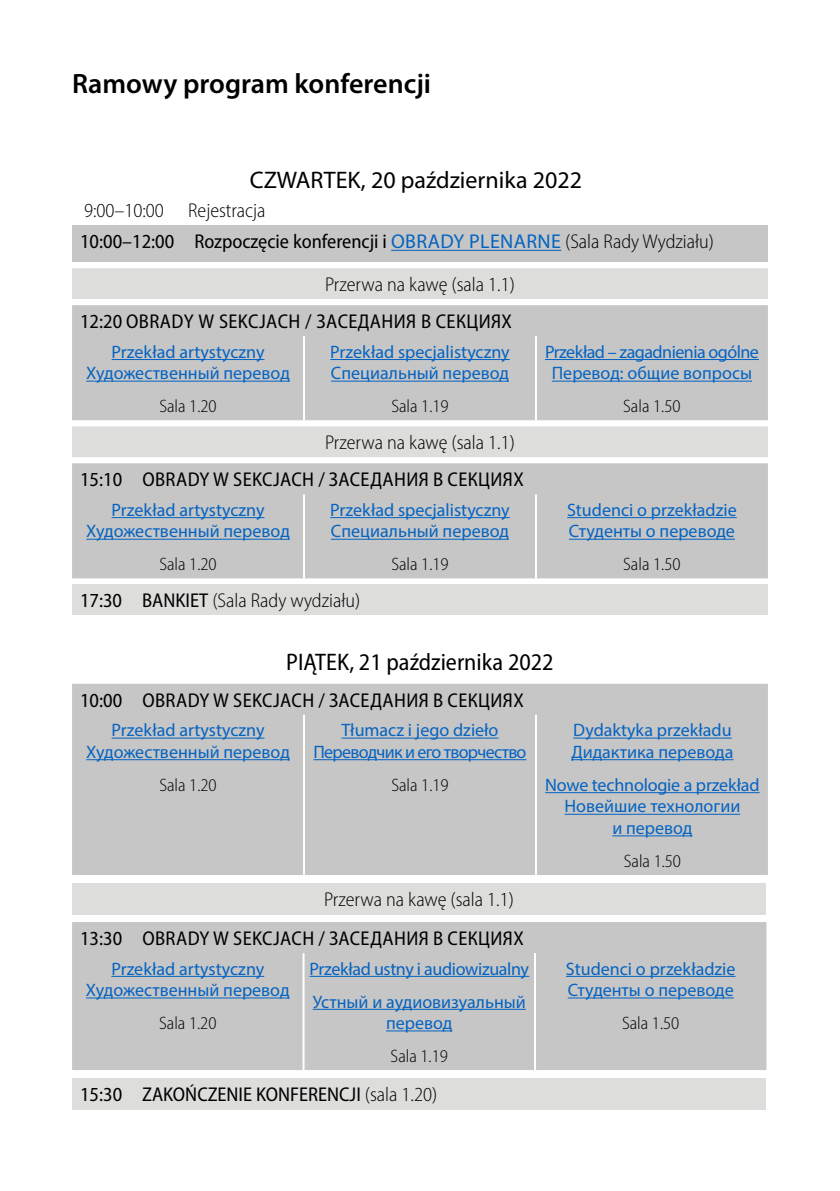
<style>
.page{position:relative;width:840px;height:1191px;background:#fff}
.page>*{position:absolute;margin:0;border:0;box-sizing:border-box;transform-origin:0 0}
.t1{font:600 28px "Myriad Pro";color:#000}
.t2{font:24px "Myriad Pro";color:#000}
.t3{font:semi-condensed 24px "Myriad Pro";color:#000}
.t4{font:300 semi-condensed 20px/31px "Myriad Pro";color:#000}
.t5{font:semi-condensed 20px "Myriad Pro";letter-spacing:.02em;color:#000}
.t6{font:semi-condensed 20px "Myriad Pro";color:#000}
.t7{font:18px/21.6px "Myriad Pro";color:#0563c1;text-align:center}
.t8{font:300 semi-condensed 18px "Myriad Pro";color:#000}
.t9{font:18px/33px "Myriad Pro";letter-spacing:-.02em;color:#0563c1}
.t10{font:18px/21.6px "Myriad Pro";letter-spacing:-.03em;color:#0563c1;text-align:center}
.t11{font:18px/21.6px "Myriad Pro";letter-spacing:-.04em;color:#0563c1;text-align:center}
.s1{font-weight:400}
.s2{font-weight:400;font-stretch:normal;color:#0563c1}
.s3{font-weight:300}
</style>
<div class="page">
<div style="left:72px;top:225px;width:695px;height:37px;background:#c6c6c6"></div>
<div style="left:72px;top:268px;width:695px;height:31px;background:#dddddc"></div>
<svg style="left:72px;top:305px;width:695px;height:273px;background:#cacbcb"></svg>
<div style="left:72px;top:584px;width:695px;height:31px;background:#dddddc"></div>
<hr style="left:303px;top:336px;width:2px;height:84px;background:#fff">
<hr style="left:534px;top:336px;width:2px;height:84px;background:#fff">
<hr style="left:303px;top:494px;width:2px;height:84px;background:#fff">
<hr style="left:534px;top:494px;width:2px;height:84px;background:#fff">
<hr style="left:391px;top:250px;width:170px;height:1px;background:#0563c1">
<hr style="left:111px;top:359px;width:153px;height:1px;background:#0563c1">
<hr style="left:86px;top:381px;width:204px;height:1px;background:#0563c1">
<hr style="left:330px;top:359px;width:179px;height:1px;background:#0563c1">
<hr style="left:331px;top:381px;width:177px;height:1px;background:#0563c1">
<hr style="left:544px;top:359px;width:214px;height:1px;background:#0563c1">
<hr style="left:551px;top:381px;width:200px;height:1px;background:#0563c1">
<hr style="left:111px;top:517px;width:153px;height:1px;background:#0563c1">
<hr style="left:86px;top:539px;width:204px;height:1px;background:#0563c1">
<hr style="left:330px;top:517px;width:179px;height:1px;background:#0563c1">
<hr style="left:331px;top:539px;width:177px;height:1px;background:#0563c1">
<hr style="left:567px;top:517px;width:169px;height:1px;background:#0563c1">
<hr style="left:568px;top:539px;width:166px;height:1px;background:#0563c1">
<div style="left:72px;top:684px;width:695px;height:191px;background:#c6c6c6"></div>
<hr style="left:303px;top:715px;width:2px;height:160px;background:#fff">
<hr style="left:534px;top:715px;width:2px;height:160px;background:#fff">
<hr style="left:111px;top:737px;width:153px;height:1px;background:#0563c1">
<hr style="left:86px;top:759px;width:204px;height:1px;background:#0563c1">
<hr style="left:341px;top:737px;width:157px;height:1px;background:#0563c1">
<hr style="left:313px;top:759px;width:213px;height:1px;background:#0563c1">
<hr style="left:573px;top:737px;width:158px;height:1px;background:#0563c1">
<hr style="left:571px;top:759px;width:162px;height:1px;background:#0563c1">
<hr style="left:545px;top:792px;width:214px;height:1px;background:#0563c1">
<hr style="left:564px;top:814px;width:175px;height:1px;background:#0563c1">
<hr style="left:612px;top:835px;width:80px;height:1px;background:#0563c1">
<div style="left:72px;top:883px;width:693px;height:31px;background:#dddddc"></div>
<div style="left:72px;top:922px;width:694px;height:148px;background:#c6c6c6"></div>
<hr style="left:302px;top:953px;width:2px;height:117px;background:#fff">
<hr style="left:533px;top:953px;width:2px;height:117px;background:#fff">
<hr style="left:111px;top:976px;width:153px;height:1px;background:#0563c1">
<hr style="left:86px;top:997px;width:203px;height:1px;background:#0563c1">
<hr style="left:309px;top:976px;width:220px;height:1px;background:#0563c1">
<hr style="left:312px;top:1008px;width:213px;height:1px;background:#0563c1">
<hr style="left:386px;top:1030px;width:66px;height:1px;background:#0563c1">
<hr style="left:565px;top:976px;width:170px;height:1px;background:#0563c1">
<hr style="left:567px;top:997px;width:166px;height:1px;background:#0563c1">
<div style="left:72px;top:1078px;width:693px;height:31px;background:#dddddc"></div>
<h1 class="t1" style="left:72px;top:66px;width:360px">Ramowy program konferencji</h1>
<h2 class="t2" style="left:249px;top:165px;width:334px">CZWARTEK, 20 października 2022</h2>
<p class="t4" style="left:80px;top:195px;width:635px">9:00–10:00 Rejestracja<br><span class="s1">10:00–12:00 Rozpoczęcie konferencji i</span> <span class="s2">OBRADY PLENARNE</span> (Sala Rady Wydziału)</p>
<p class="t4" style="left:325px;top:269px;width:191px">Przerwa na kawę (sala 1.1)</p>
<p class="t5" style="left:80px;top:309px;width:433px">12:20 OBRADY W SEKCJACH / ЗАСЕДАНИЯ В СЕКЦИЯХ</p>
<p class="t7" style="left:86px;top:340px;width:205px">Przekład artystyczny<br>Художественный перевод</p>
<p class="t8" style="left:159px;top:395px;width:59px">Sala 1.20</p>
<p class="t7" style="left:330px;top:340px;width:181px;text-align:left">Przekład specjalistyczny<br>Специальный перевод</p>
<p class="t8" style="left:391px;top:395px;width:59px">Sala 1.19</p>
<p class="t10" style="left:544px;top:340px;width:215px">Przekład – zagadnienia ogólne<br>Перевод: общие вопросы</p>
<p class="t8" style="left:623px;top:395px;width:59px">Sala 1.50</p>
<p class="t4" style="left:325px;top:427px;width:191px">Przerwa na kawę (sala 1.1)</p>
<p class="t5" style="left:80px;top:467px;width:445px">15:10 OBRADY W SEKCJACH / ЗАСЕДАНИЯ В СЕКЦИЯХ</p>
<p class="t7" style="left:86px;top:499px;width:205px">Przekład artystyczny<br>Художественный перевод</p>
<p class="t8" style="left:159px;top:553px;width:59px">Sala 1.20</p>
<p class="t7" style="left:330px;top:499px;width:181px;text-align:left">Przekład specjalistyczny<br>Специальный перевод</p>
<p class="t8" style="left:391px;top:553px;width:59px">Sala 1.19</p>
<p class="t4" style="left:80px;top:585px;width:282px"><span class="s1">17:30 BANKIET</span> (Sala Rady wydziału)</p>
<p class="t7" style="left:567px;top:499px;width:171px;text-align:left">Studenci o przekładzie<br>Студенты о переводе</p>
<p class="t8" style="left:623px;top:553px;width:59px">Sala 1.50</p>
<h2 class="t3" style="left:286px;top:647px;width:269px">PIĄTEK, 21 października 2022</h2>
<p class="t5" style="left:80px;top:688px;width:445px">10:00 OBRADY W SEKCJACH / ЗАСЕДАНИЯ В СЕКЦИЯХ</p>
<p class="t7" style="left:86px;top:719px;width:205px">Przekład artystyczny<br>Художественный перевод</p>
<p class="t8" style="left:159px;top:774px;width:59px">Sala 1.20</p>
<p class="t11" style="left:313px;top:719px;width:214px">Tłumacz i jego dzieło<br>Переводчик и его творчество</p>
<p class="t8" style="left:391px;top:774px;width:59px">Sala 1.19</p>
<p class="t7" style="left:571px;top:719px;width:163px;text-align:left">Dydaktyka przekładu<br>Дидактика перевода</p>
<p class="t7" style="left:545px;top:773px;width:216px">Nowe technologie a przekład<br>Новейшие технологии<br>и перевод</p>
<p class="t8" style="left:623px;top:850px;width:59px">Sala 1.50</p>
<p class="t4" style="left:324px;top:883px;width:191px">Przerwa na kawę (sala 1.1)</p>
<p class="t5" style="left:80px;top:926px;width:445px">13:30 OBRADY W SEKCJACH / ЗАСЕДАНИЯ В СЕКЦИЯХ</p>
<p class="t7" style="left:86px;top:957px;width:205px">Przekład artystyczny<br>Художественный перевод</p>
<p class="t8" style="left:159px;top:1012px;width:59px">Sala 1.20</p>
<p class="t9" style="left:309px;top:951px;width:221px">Przekład ustny i audiowizualny<br>Устный и аудиовизуальный</p>
<p class="t7" style="left:386px;top:1012px;width:68px">перевод</p>
<p class="t8" style="left:390px;top:1045px;width:59px">Sala 1.19</p>
<p class="t6" style="left:80px;top:1082px;width:358px">15:30 ZAKOŃCZENIE KONFERENCJI <span class="s3">(sala 1.20)</span></p>
<p class="t7" style="left:565px;top:957px;width:171px;text-align:left">Studenci o przekładzie<br>Студенты о переводе</p>
<p class="t8" style="left:621px;top:1012px;width:59px">Sala 1.50</p>
</div>
